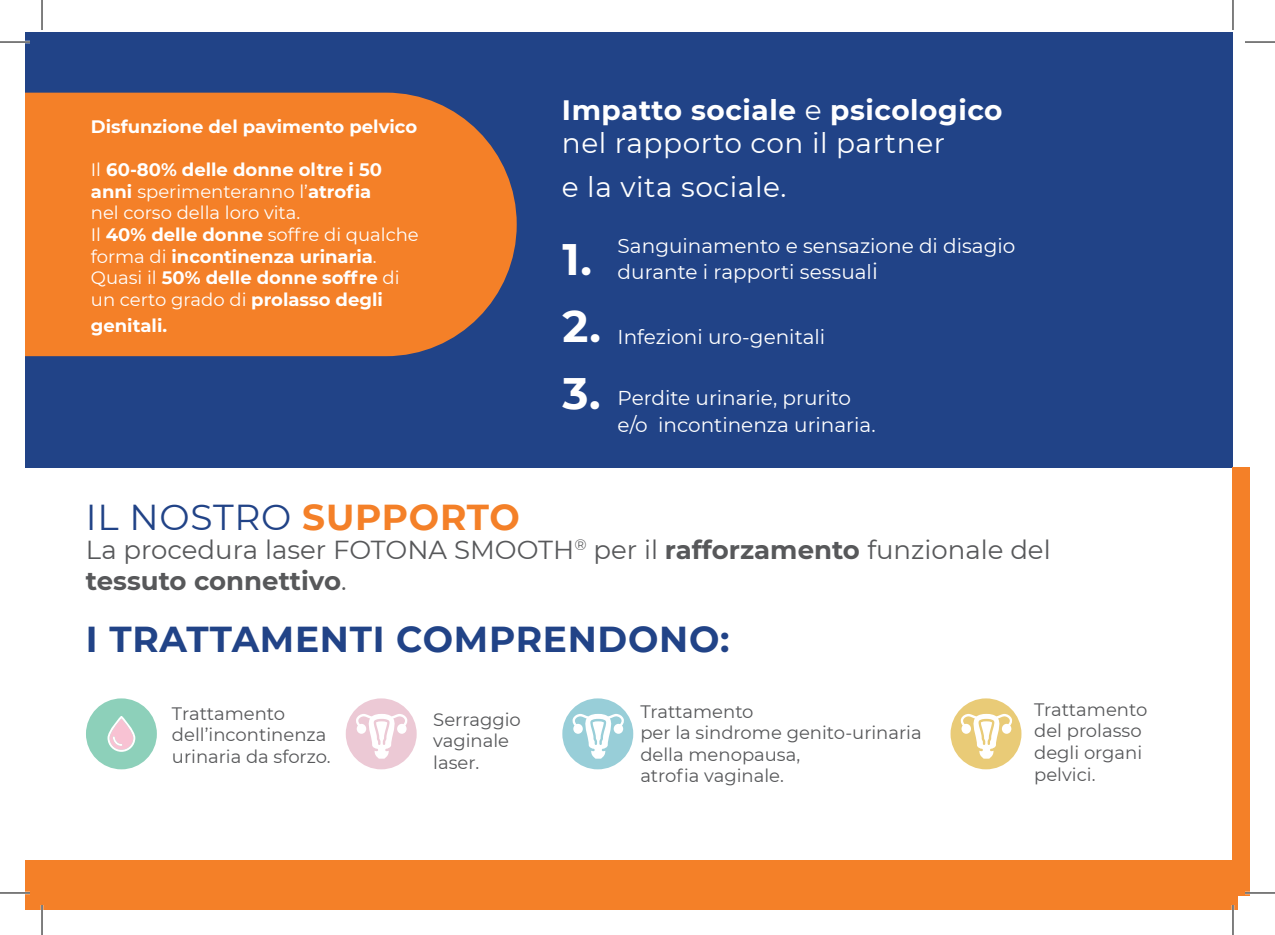
<style>
.page{position:relative;width:1275px;height:935px;background:#fff}
.page>*{position:absolute;margin:0;border:0;box-sizing:border-box;transform-origin:0 0}
.t1{font:700 44px "Montserrat";color:#fff}
.t2{font:700 36px "Montserrat";letter-spacing:.02em;color:#214387}
.t3{font:36px "Montserrat";letter-spacing:.02em;color:#214387}
.t4{font:28px "Montserrat";letter-spacing:.02em;color:#fff}
.t5{font:700 28px "Montserrat";letter-spacing:.02em;color:#fff}
.t6{font:26px/31.2px "Montserrat";color:#57585a}
.t7{font:20px "Montserrat";color:#fff}
.t8{font:700 18px/21.6px "Montserrat";color:#fff}
.t9{font:18px "Montserrat";color:#57585a}
.t10{font:18px "Montserrat";color:#fff}
.s1{font-weight:400}
.s2{font-weight:700;color:#f48028}
.s3{font-size:22px}
.s4{font-weight:700}
</style>
<div class="page">
<div style="left:25px;top:32px;width:1208px;height:435px;background:#214387"></div>
<div style="left:25px;top:93px;width:492px;height:263px;background:#f48028"></div>
<div style="left:86px;top:698px;width:71px;height:71px;background:#8dd0ba;border-radius:50%"></div>
<svg style="left:107px;top:716px;width:28px;height:35px"></svg>
<div style="left:346px;top:698px;width:71px;height:71px;background:#ecc9d5;border-radius:50%"></div>
<svg style="left:356px;top:714px;width:52px;height:44px"></svg>
<div style="left:562px;top:698px;width:71px;height:71px;background:#98ced8;border-radius:50%"></div>
<svg style="left:572px;top:714px;width:52px;height:44px"></svg>
<div style="left:950px;top:698px;width:71px;height:71px;background:#e9cb77;border-radius:50%"></div>
<svg style="left:960px;top:713px;width:52px;height:45px"></svg>
<div style="left:1232px;top:467px;width:18px;height:428px;background:#f48028"></div>
<div style="left:25px;top:860px;width:1212px;height:49px;background:#f48028"></div>
<hr style="left:0;top:41px;width:30px;height:2px;background:#fff">
<hr style="left:0;top:891px;width:30px;height:3px;background:#fff">
<hr style="left:1245px;top:891px;width:30px;height:3px;background:#fff">
<hr style="left:41px;top:904px;width:2px;height:30px;background:#fff">
<hr style="left:1231px;top:904px;width:3px;height:30px;background:#fff">
<hr style="left:0;top:42px;width:30px;height:1px;background:#000">
<hr style="left:1245px;top:42px;width:30px;height:1px;background:#000">
<hr style="left:0;top:892px;width:30px;height:1px;background:#000">
<hr style="left:1245px;top:892px;width:30px;height:1px;background:#000">
<hr style="left:42px;top:0;width:1px;height:30px;background:#000">
<hr style="left:42px;top:904px;width:1px;height:30px;background:#000">
<hr style="left:1232px;top:0;width:1px;height:30px;background:#000">
<hr style="left:1232px;top:904px;width:1px;height:30px;background:#000">
<p class="t8" style="left:91px;top:115px;width:328px">Disfunzione del pavimento pelvico</p>
<p class="t8" style="left:91px;top:158px;width:293px"><span class="s1">Il</span> 60-80% delle donne oltre i 50 anni <span class="s1">sperimenteranno l’</span>atrofia</p>
<p class="t10" style="left:91px;top:200px;width:211px">nel corso della loro vita.</p>
<p class="t8" style="left:91px;top:223px;width:329px"><span class="s1">Il</span> 40% delle donne <span class="s1">soffre di qualche forma di</span> incontinenza urinaria<span class="s1">.</span></p>
<p class="t8" style="left:91px;top:266px;width:310px"><span class="s1">Quasi il</span> 50% delle donne soffre <span class="s1">di un certo grado di</span> prolasso degli</p>
<p class="t8" style="left:91px;top:314px;width:78px">genitali.</p>
<p class="t3" style="left:86px;top:492px;width:435px">IL NOSTRO <span class="s2">SUPPORTO</span></p>
<p class="t5" style="left:562px;top:90px;width:442px">Impatto sociale <span class="s1">e</span> psicologico</p>
<p class="t4" style="left:562px;top:124px;width:385px">nel rapporto con il partner</p>
<p class="t4" style="left:562px;top:167px;width:226px">e la vita sociale.</p>
<p class="t1" style="left:562px;top:228px;width:31px">1.</p>
<p class="t7" style="left:617px;top:232px;width:399px">Sanguinamento e sensazione di disagio</p>
<p class="t7" style="left:617px;top:258px;width:262px">durante i rapporti sessual<span class="s3">i</span></p>
<p class="t1" style="left:562px;top:295px;width:40px">2.</p>
<p class="t1" style="left:562px;top:361px;width:40px">3.</p>
<p class="t7" style="left:617px;top:323px;width:209px">Infezioni uro-genitali</p>
<p class="t7" style="left:617px;top:384px;width:235px">Perdite urinarie, prurito</p>
<p class="t7" style="left:617px;top:411px;width:259px">e/o incontinenza urinaria.</p>
<p class="t6" style="left:86px;top:533px;width:966px">La procedura laser FOTONA SMOOTH<sup>®</sup> per il <span class="s4">rafforzamento</span> funzionale del <span class="s4">tessuto connettivo</span>.</p>
<p class="t2" style="left:86px;top:613px;width:645px">I TRATTAMENTI COMPRENDONO:</p>
<p class="t9" style="left:172px;top:700px;width:115px">Trattamento</p>
<p class="t9" style="left:172px;top:722px;width:156px">dell’incontinenza</p>
<p class="t9" style="left:172px;top:744px;width:160px">urinaria da sforzo.</p>
<p class="t9" style="left:433px;top:706px;width:89px">Serraggio</p>
<p class="t9" style="left:433px;top:728px;width:77px">vaginale</p>
<p class="t9" style="left:433px;top:750px;width:47px">laser.</p>
<p class="t9" style="left:640px;top:698px;width:115px">Trattamento</p>
<p class="t9" style="left:640px;top:720px;width:283px">per la sindrome genito-urinaria</p>
<p class="t9" style="left:640px;top:742px;width:161px">della menopausa,</p>
<p class="t9" style="left:640px;top:763px;width:145px">atrofia vaginale.</p>
<p class="t9" style="left:1034px;top:697px;width:115px">Trattamento</p>
<p class="t9" style="left:1034px;top:718px;width:109px">del prolasso</p>
<p class="t9" style="left:1034px;top:740px;width:110px">degli organi</p>
<p class="t9" style="left:1034px;top:761px;width:63px">pelvici.</p>
</div>
